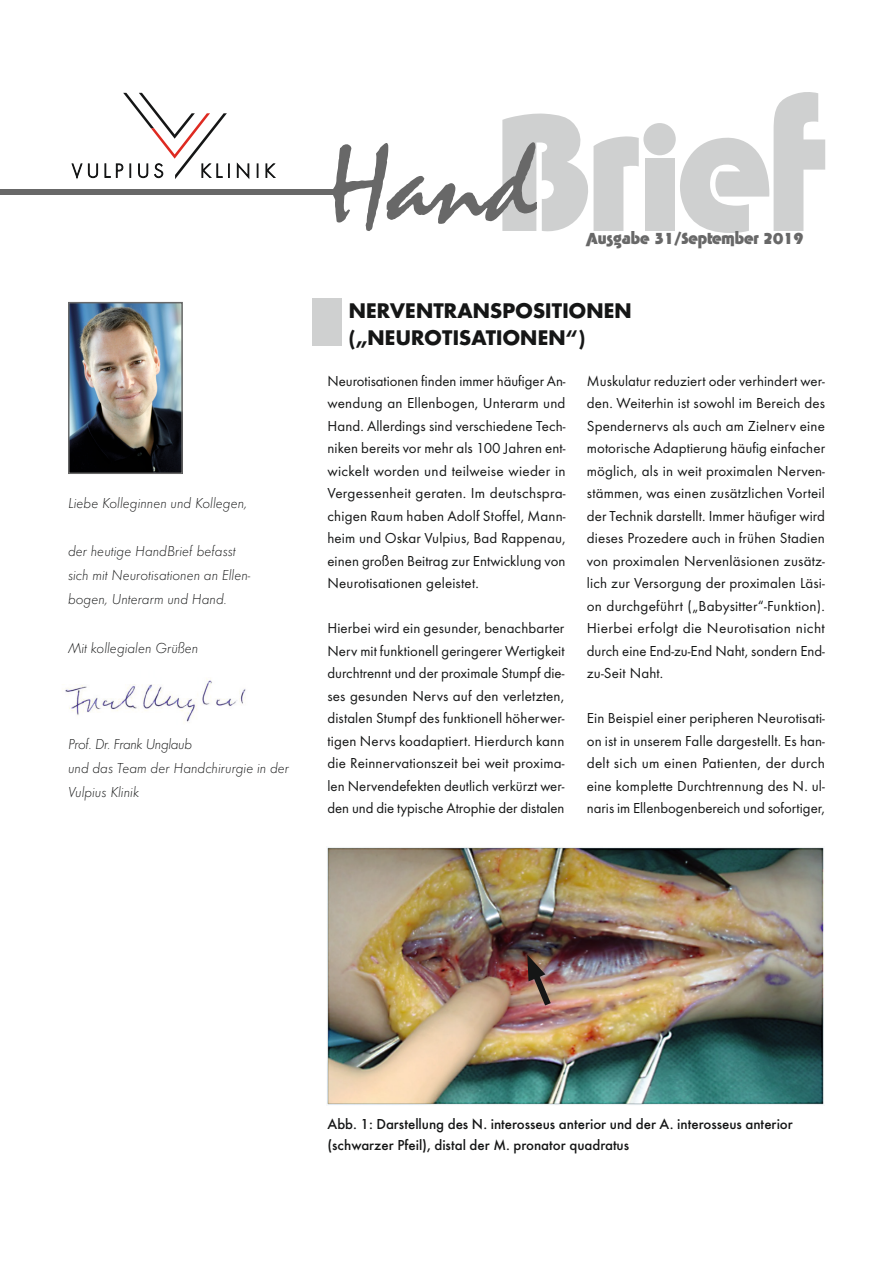
<style>
.page{position:relative;width:893px;height:1263px;background:#fff}
.page>*{position:absolute;margin:0;border:0;box-sizing:border-box;transform-origin:0 0}
.t1{font:700 19.5px/27px "Futura";letter-spacing:.01em;color:#151616}
.t2{font:15px/22.5px "Futura T";color:#151616;text-align:justify}
.t3{font:italic 300 15px/24px "Futura T";color:#151616}
.t4{font:500 15px/21px "Futura T";letter-spacing:-.005em;color:#151616}
.t5{font:700 13.5px "Tabasco";letter-spacing:-.005em;color:#686868}
</style>
<div class="page">
<img style="left:327px;top:847px;width:497px;height:258px">
<div style="left:313px;top:298px;width:29px;height:47px;background:#cfd0d0"></div>
<svg style="left:71px;top:163px;width:27px;height:16px"></svg>
<svg style="left:237px;top:162px;width:12px;height:17px"></svg>
<svg style="left:257px;top:164px;width:1px;height:14px"></svg>
<svg style="left:265px;top:163px;width:11px;height:15px"></svg>
<svg style="left:104px;top:93px;width:126px;height:86px"></svg>
<div style="left:645px;top:159px;width:30px;height:72px;background:#cfd0d0"></div>
<svg style="left:680px;top:92px;width:145px;height:141px"></svg>
<div style="left:645px;top:124px;width:30px;height:30px;background:#cfd0d0;border-radius:50%"></div>
<div style="left:643px;top:123px;width:33px;height:32px;border:2px solid #cfd0d0;border-radius:50%"></div>
<svg style="left:333px;top:113px;width:306px;height:118px"></svg>
<div style="left:0;top:189px;width:335px;height:6px;background:#686868"></div>
<img style="left:71px;top:305px;width:109px;height:166px">
<div style="left:68px;top:302px;width:115px;height:172px;border:2px solid #686868"></div>
<img style="left:142px;top:678px;width:104px;height:44px">
<img style="left:65px;top:684px;width:74px;height:31px">
<img style="left:525px;top:955px;width:31px;height:57px">
<p class="t3" style="left:68px;top:491px;width:181px">Liebe Kolleginnen und Kollegen,</p>
<p class="t3" style="left:68px;top:539px;width:184px">der heutige HandBrief befasst sich mit Neurotisationen an Ellen&shy;bogen, Unterarm und Hand.</p>
<p class="t3" style="left:68px;top:635px;width:132px">Mit kollegialen Grüßen</p>
<p class="t3" style="left:68px;top:731px;width:223px">Prof. Dr. Frank Unglaub<br>und das Team der Handchirurgie in der<br>Vulpius Klinik</p>
<p class="t5" style="left:586px;top:230px;width:219px">Ausgabe 31/September 2019</p>
<h1 class="t1" style="left:349px;top:296px;width:285px">NERVENTRANSPOSITIONEN („NEUROTISATIONEN“)</h1>
<p class="t2" style="left:327px;top:369px;width:240px">Neurotisationen finden immer häufiger An&shy;wendung an Ellenbogen, Unterarm und Hand. Allerdings sind verschiedene Tech&shy;niken bereits vor mehr als 100 Jahren ent&shy;wickelt worden und teilweise wieder in Vergessenheit geraten. Im deutschspra&shy;chigen Raum haben Adolf Stoffel, Mann&shy;heim und Oskar Vulpius, Bad Rappenau, einen großen Beitrag zur Entwicklung von Neurotisationen geleistet.</p>
<p class="t2" style="left:327px;top:617px;width:239px">Hierbei wird ein gesunder, benachbarter Nerv mit funktionell geringerer Wertigkeit durchtrennt und der proximale Stumpf die&shy;ses gesunden Nervs auf den verletzten, distalen Stumpf des funktionell höherwer&shy;tigen Nervs koadaptiert. Hierdurch kann die Reinnervationszeit bei weit proxima&shy;len Nervendefekten deutlich verkürzt wer&shy;den und die typische Atrophie der distalen</p>
<p class="t2" style="left:587px;top:369px;width:240px">Muskulatur reduziert oder verhindert wer&shy;den. Weiterhin ist sowohl im Bereich des Spendernervs als auch am Zielnerv eine motorische Adaptierung häufig einfacher möglich, als in weit proximalen Nerven&shy;stämmen, was einen zusätzlichen Vorteil der Technik darstellt. Immer häufiger wird dieses Prozedere auch in frühen Stadien von proximalen Nervenläsionen zusätz&shy;lich zur Versorgung der proximalen Läsi&shy;on durchgeführt („Babysitter“-Funktion).<br>Hierbei erfolgt die Neurotisation nicht durch eine End-zu-End Naht, sondern End&shy;zu-Seit Naht.</p>
<p class="t2" style="left:587px;top:707px;width:240px">Ein Beispiel einer peripheren Neurotisati&shy;on ist in unserem Falle dargestellt. Es han&shy;delt sich um einen Patienten, der durch eine komplette Durchtrennung des N. ul&shy;naris im Ellenbogenbereich und sofortiger,</p>
<p class="t4" style="left:327px;top:1114px;width:467px">Abb. 1: Darstellung des N. interosseus anterior und der A. interosseus anterior (schwarzer Pfeil), distal der M. pronator quadratus</p>
</div>
